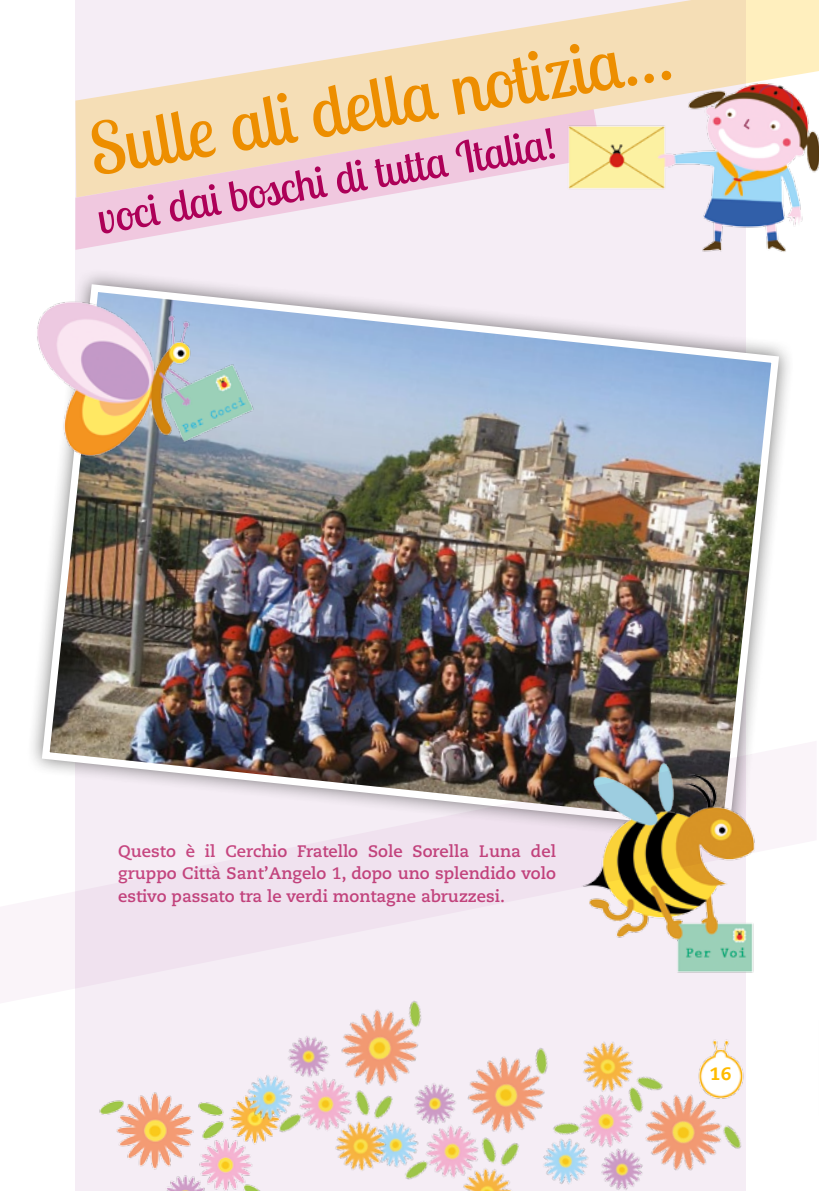
<style>
.page{position:relative;width:819px;height:1191px;background:#fff}
.page>*{position:absolute;margin:0;border:0;box-sizing:border-box;transform-origin:0 0}
.t1{font:71.23px "Lobster Two";color:#f7a400}
.t2{font:43.75px "Lobster Two";color:#b80065}
.t3{font:800 17.85px "Caecilia LT Std";color:#fb0}
.t4{font:700 16.62px/22.8px "Caecilia LT Std";color:#c64680;text-align:justify}
</style>
<div class="page">
<div style="left:75px;top:0;width:670px;height:1191px;background:#f5edf5"></div>
<img style="left:99px;top:1092px;width:131px;height:99px">
<img style="left:471px;top:1056px;width:38px;height:135px">
<img style="left:509px;top:1006px;width:237px;height:185px">
<img style="left:230px;top:1006px;width:241px;height:185px">
<svg style="left:75px;top:0;width:744px;height:109px"></svg>
<svg style="left:75px;top:109px;width:447px;height:141px"></svg>
<img style="left:522px;top:42px;width:297px;height:216px">
<img style="left:697px;top:1038px;width:48px;height:66px">
<div style="left:26px;top:269px;width:768px;height:577px;background:#1c1c1b;opacity:.6"></div>
<img style="left:38px;top:280px;width:745px;height:461px">
<svg style="left:0;top:741px;width:816px;height:265px"></svg>
<img style="left:26px;top:292px;width:239px;height:180px">
<h1 class="t1" style="left:82px;top:108px;width:590px;rotate:-10deg">Sulle ali della notizia…</h1>
<h2 class="t2" style="left:93px;top:193px;width:465px;rotate:-10deg">voci dai boschi di tutta Italia!</h2>
<p class="t4" style="left:118px;top:839px;width:439px">Questo è il Cerchio Fratello Sole Sorella Luna del gruppo Città Sant’Angelo 1, dopo uno splendido volo estivo passato tra le verdi montagne abruzzesi.</p>
<p class="t3" style="left:710px;top:1063px;width:23px">16</p>
</div>
